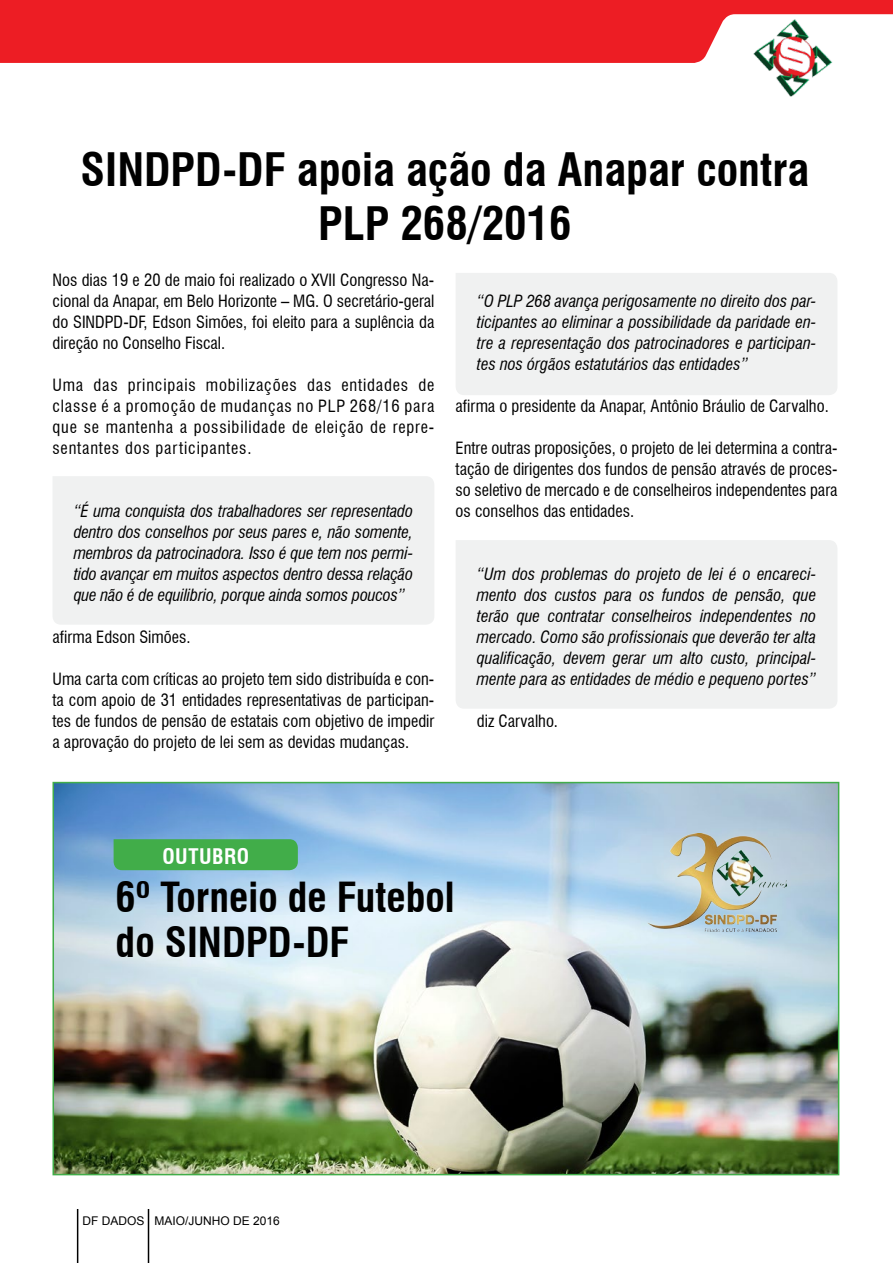
<style>
.page{position:relative;width:893px;height:1263px;background:#fff}
.page>*{position:absolute;margin:0;border:0;box-sizing:border-box;transform-origin:0 0}
.t1{font:700 condensed 45px/54px "Swiss 721 BT";color:#000;text-align:center}
.t2{font:700 condensed 40.5px/45px "Swiss 721 BT";color:#000}
.t3{font:700 condensed 21px "Swiss 721 BT";color:#fff}
.t4{font:condensed 16.5px/21px "Swiss 721 BT";color:#000;text-align:justify}
.t5{font:italic condensed 16.5px/21px "Swiss 721 BT";color:#000;text-align:justify}
.t6{font:12px "Arial";color:#000}
</style>
<div class="page">
<hr style="left:148px;top:1209px;width:1px;height:54px;background:#000">
<hr style="left:77px;top:1209px;width:1px;height:54px;background:#000">
<svg style="left:0;top:0;width:893px;height:63px;background:#ee3239"></svg>
<img style="left:753px;top:17px;width:81px;height:80px">
<img style="left:55px;top:785px;width:781px;height:387px">
<div style="left:52px;top:782px;width:787px;height:393px;border:2px solid #41ad49"></div>
<div style="left:53px;top:476px;width:381px;height:149px;background:#f0f1f1"></div>
<div style="left:456px;top:540px;width:381px;height:169px;background:#f0f1f1"></div>
<div style="left:456px;top:273px;width:381px;height:122px;background:#f0f1f1"></div>
<img style="left:648px;top:833px;width:138px;height:99px">
<div style="left:114px;top:839px;width:184px;height:31px;background:#41ad49"></div>
<h1 class="t1" style="left:81px;top:143px;width:730px">SINDPD-DF apoia ação da Anapar contra<br>PLP 268/2016</h1>
<p class="t4" style="left:52px;top:270px;width:383px">Nos dias 19 e 20 de maio foi realizado o XVII Congresso Na&shy;cional da Anapar, em Belo Horizonte – MG. O secretário-geral do SINDPD-DF, Edson Simões, foi eleito para a suplência da direção no Conselho Fiscal.</p>
<p class="t4" style="left:52px;top:375px;width:383px">Uma das principais mobilizações das entidades de classe é a promoção de mudanças no PLP 268/16 para que se mantenha a possibilidade de eleição de repre&shy;sentantes dos participantes.</p>
<p class="t5" style="left:477px;top:291px;width:341px">“O PLP 268 avança perigosamente no direito dos par&shy;ticipantes ao eliminar a possibilidade da paridade en&shy;tre a representação dos patrocinadores e participan&shy;tes nos órgãos estatutários das entidades”</p>
<p class="t4" style="left:456px;top:396px;width:375px">afirma o presidente da Anapar, Antônio Bráulio de Carvalho.</p>
<p class="t4" style="left:456px;top:438px;width:383px">Entre outras proposições, o projeto de lei determina a contra&shy;tação de dirigentes dos fundos de pensão através de proces&shy;so seletivo de mercado e de conselheiros independentes para os conselhos das entidades.</p>
<p class="t5" style="left:74px;top:501px;width:341px">“É uma conquista dos trabalhadores ser representado dentro dos conselhos por seus pares e, não somente, membros da patrocinadora. Isso é que tem nos permi&shy;tido avançar em muitos aspectos dentro dessa relação que não é de equilibrio, porque ainda somos poucos”</p>
<p class="t4" style="left:52px;top:627px;width:140px">afirma Edson Simões.</p>
<p class="t4" style="left:52px;top:669px;width:383px">Uma carta com críticas ao projeto tem sido distribuída e con&shy;ta com apoio de 31 entidades representativas de participan&shy;tes de fundos de pensão de estatais com objetivo de impedir a aprovação do projeto de lei sem as devidas mudanças.</p>
<p class="t5" style="left:477px;top:564px;width:341px">“Um dos problemas do projeto de lei é o encareci&shy;mento dos custos para os fundos de pensão, que terão que contratar conselheiros independentes no mercado. Como são profissionais que deverão ter alta qualificação, devem gerar um alto custo, principal&shy;mente para as entidades de médio e pequeno portes”</p>
<p class="t4" style="left:477px;top:711px;width:83px">diz Carvalho.</p>
<p class="t3" style="left:162px;top:843px;width:26px">Outubro</p>
<h2 class="t2" style="left:116px;top:875px;width:340px">6º Torneio de Futebol do SINDPD-DF</h2>
<p class="t6" style="left:82px;top:1212px;width:199px">DF DADOS MAIO/JUNHO DE 2016</p>
</div>
